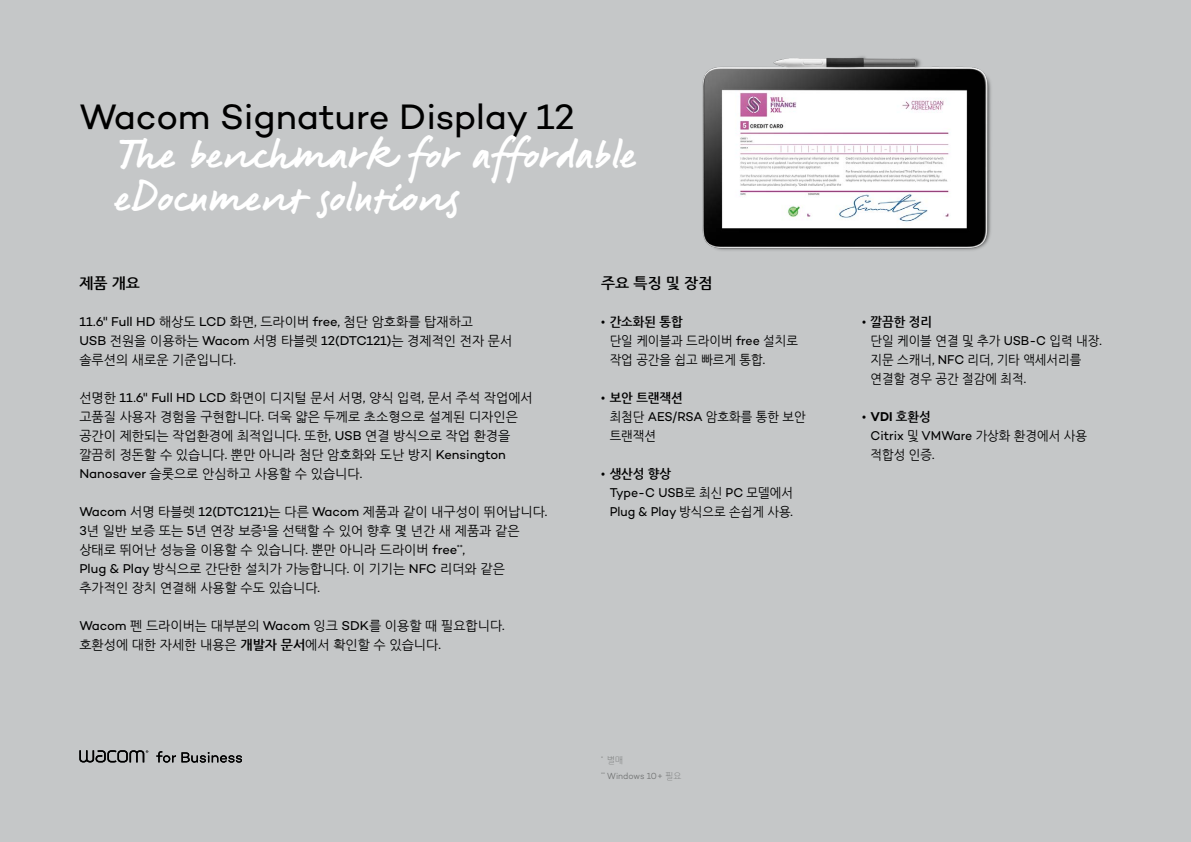
<style>
.page{position:relative;width:1191px;height:842px;background:#c5c7c8}
.page>*{position:absolute;margin:0;border:0;box-sizing:border-box;transform-origin:0 0}
.t1{font:43.2px/43.2px "Signature Wacom";color:#fff}
.t2{font:36px "Campton Wacom";letter-spacing:-.005em;color:#000}
.t3{font:700 15px "Nanum Gothic";color:#000}
.t4{font:13px/19px "Nanum Gothic";color:#000}
.t5{font:13px/19px "Nanum Gothic";color:#000;scale:.95 1}
.t6{font:13px/19px "Campton Wacom";color:#000;scale:.95 1}
.t7{font:13px "Campton Wacom";color:#000}
.t8{font:700 13px "Nanum Gothic";color:#000;scale:.95 1}
.t9{font:300 9px "Campton Wacom";letter-spacing:.005em;color:#6d6f6f;scale:.94 1}
.t10{font:300 9px "Nanum Gothic";color:#6d6f6f;scale:.94 1}
.s1{font-family:"Nanum Gothic"}
.s2{font-family:"Campton Wacom"}
.s3{font-weight:700}
.s4{font-family:"Campton Wacom";font-weight:400}
.s5{font-weight:600}
.s6{font-family:"Nanum Gothic";font-weight:700}
</style>
<div class="page">
<img style="left:702px;top:56px;width:289px;height:195px">
<svg style="left:79px;top:750px;width:163px;height:13px"></svg>
<h2 class="t2" style="left:79px;top:94px;width:497px">Wacom Signature Display 12</h2>
<h1 class="t1" style="left:115px;top:129px;width:523px">The benchmark for affordable eDocument solutions</h1>
<p class="t3" style="left:79px;top:276px;width:62px">제품 개요</p>
<p class="t7" style="left:79px;top:314px;width:395px">11.6" Full HD <span class="s1">해상도</span> LCD <span class="s1">화면</span>, <span class="s1">드라이버</span> free, <span class="s1">첨단 암호화를 탑재하고</span></p>
<p class="t4" style="left:79px;top:332px;width:434px"><span class="s2">USB</span> 전원을 이용하는 <span class="s2">Wacom</span> 서명 타블렛 <span class="s2">12(DTC121)</span>는 경제적인 전자 문서 솔루션의 새로운 기준입니다<span class="s2">.</span></p>
<p class="t4" style="left:79px;top:389px;width:455px">선명한 <span class="s2">11.6" Full HD LCD</span> 화면이 디지털 문서 서명<span class="s2">,</span> 양식 입력<span class="s2">,</span> 문서 주석 작업에서 고품질 사용자 경험을 구현합니다<span class="s2">.</span> 더욱 얇은 두께로 초소형으로 설계된 디자인은 공간이 제한되는 작업환경에 최적입니다<span class="s2">.</span> 또한<span class="s2">, USB</span> 연결 방식으로 작업 환경을 깔끔히 정돈할 수 있습니다<span class="s2">.</span> 뿐만 아니라 첨단 암호화와 도난 방지 <span class="s2">Kensington Nanosaver</span> 슬롯으로 안심하고 사용할 수 있습니다<span class="s2">.</span></p>
<p class="t4" style="left:79px;top:503px;width:469px"><span class="s2">Wacom</span> 서명 타블렛 <span class="s2">12(DTC121)</span>는 다른 <span class="s2">Wacom</span> 제품과 같이 내구성이 뛰어납니다<span class="s2">.<br>3</span>년 일반 보증 또는 <span class="s2">5</span>년 연장 보증<sup>1</sup>을 선택할 수 있어 향후 몇 년간 새 제품과 같은 상태로 뛰어난 성능을 이용할 수 있습니다<span class="s2">.</span> 뿐만 아니라 드라이버 <span class="s2">free</span><sup>**</sup><span class="s2">,<br>Plug &amp; Play</span> 방식으로 간단한 설치가 가능합니다<span class="s2">.</span> 이 기기는 <span class="s2">NFC</span> 리더와 같은 추가적인 장치 연결해 사용할 수도 있습니다<span class="s2">.</span></p>
<p class="t4" style="left:79px;top:617px;width:427px"><span class="s2">Wacom</span> 펜 드라이버는 대부분의 <span class="s2">Wacom</span> 잉크 <span class="s2">SDK</span>를 이용할 때 필요합니다<span class="s2">. </span>호환성에 대한 자세한 내용은 <span class="s3">개발자 문서</span>에서 확인할 수 있습니다<span class="s2">.</span></p>
<p class="t3" style="left:601px;top:276px;width:113px">주요 특징 및 장점</p>
<p class="t5" style="left:609px;top:313px;width:200px;text-indent:-9px"><span class="s2">•</span> <span class="s3">간소화된 통합<br></span>단일 케이블과 드라이버 <span class="s2">free</span> 설치로 작업 공간을 쉽고 빠르게 통합<span class="s2">.</span></p>
<p class="t5" style="left:609px;top:389px;width:208px;text-indent:-9px"><span class="s2">•</span> <span class="s3">보안 트랜잭션<br></span>최첨단 <span class="s2">AES/RSA</span> 암호화를 통한 보안 트랜잭션</p>
<p class="t8" style="left:601px;top:468px;width:75px"><span class="s4">•</span> 생산성 향상</p>
<p class="t6" style="left:609px;top:483px;width:194px">Type-C USB<span class="s1">로 최신</span> PC <span class="s1">모델에서<br></span>Plug &amp; Play <span class="s1">방식으로 손쉽게 사용</span>.</p>
<p class="t10" style="left:601px;top:756px;width:25px"><sup>*</sup> 별매</p>
<p class="t9" style="left:601px;top:770px;width:87px"><sup>**</sup> Windows 10+ <span class="s1">필요</span></p>
<p class="t5" style="left:870px;top:313px;width:245px;text-indent:-9px"><span class="s2">•</span> <span class="s3">깔끔한 정리<br></span>단일 케이블 연결 및 추가 <span class="s2">USB-C</span> 입력 내장<span class="s2">. </span>지문 스캐너<span class="s2">, NFC</span> 리더<span class="s2">,</span> 기타 액세서리를 연결할 경우 공간 절감에 최적<span class="s2">.</span></p>
<p class="t6" style="left:870px;top:407px;width:229px;text-indent:-9px">• <span class="s5">VDI</span> <span class="s6">호환성<br></span>Citrix <span class="s1">및</span> VMWare <span class="s1">가상화 환경에서 사용</span></p>
<p class="t5" style="left:870px;top:446px;width:69px">적합성 인증<span class="s2">.</span></p>
</div>
